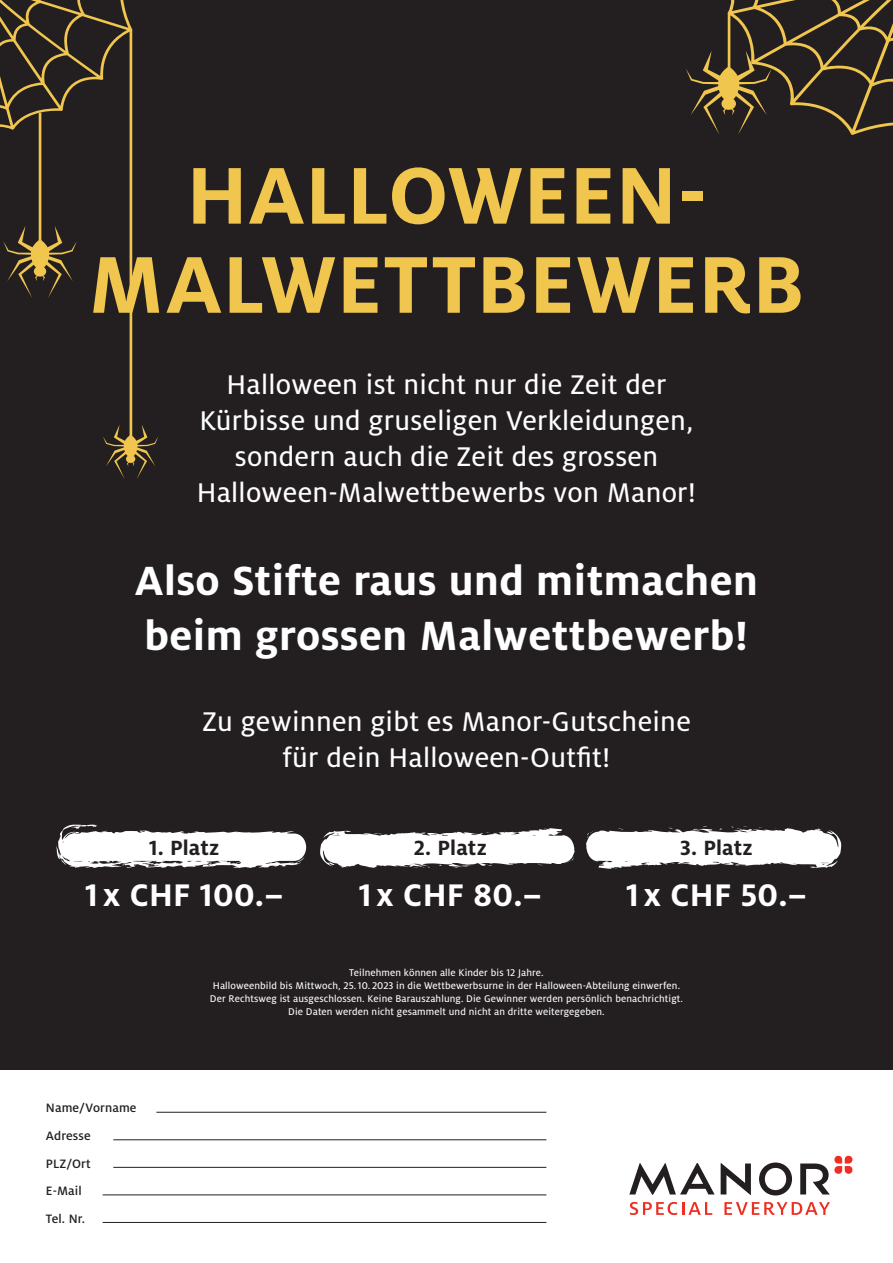
<style>
.page{position:relative;width:893px;height:1263px;background:#fff}
.page>*{position:absolute;margin:0;border:0;box-sizing:border-box;transform-origin:0 0}
.t1{font:700 89.1px/89.1px "Milofor Manor";letter-spacing:.005em;color:#f0c64f;text-align:center}
.t2{font:700 45.15px/54.3px "Milofor Manor";letter-spacing:.01em;color:#fff}
.t3{font:700 34.65px "Milofor Manor";letter-spacing:.01em;color:#fff}
.t4{font:30px/36px "Milofor Manor Text";letter-spacing:.01em;color:#fff;text-align:center}
.t5{font:700 22.8px "Milofor Manor";letter-spacing:.01em;color:#231f20}
.t6{font:500 13.5px/27.6px "Milofor Manor";letter-spacing:.01em;color:#231f20}
.t7{font:10.8px/12.9px "Milofor Manor Text";letter-spacing:.01em;color:#fff;text-align:center}
</style>
<div class="page">
<div style="left:0;top:0;width:893px;height:1069px;background:#231f20"></div>
<svg style="left:0;top:0;width:132px;height:130px"></svg>
<svg style="left:686px;top:0;width:207px;height:135px"></svg>
<svg style="left:3px;top:226px;width:74px;height:72px"></svg>
<hr style="left:39px;top:113px;width:2px;height:159px;background:#f0c64f">
<hr style="left:728px;top:13px;width:2px;height:72px;background:#f0c64f">
<hr style="left:130px;top:29px;width:2px;height:407px;background:#f0c64f">
<svg style="left:103px;top:425px;width:55px;height:54px"></svg>
<hr style="left:156px;top:1112px;width:390px;height:1px;background:#231f20">
<hr style="left:113px;top:1139px;width:433px;height:1px;background:#231f20">
<hr style="left:113px;top:1167px;width:433px;height:1px;background:#231f20">
<hr style="left:103px;top:1194px;width:443px;height:1px;background:#231f20">
<hr style="left:103px;top:1222px;width:443px;height:1px;background:#231f20">
<svg style="left:320px;top:828px;width:255px;height:40px"></svg>
<svg style="left:586px;top:826px;width:256px;height:43px"></svg>
<svg style="left:56px;top:825px;width:250px;height:43px"></svg>
<svg style="left:630px;top:1202px;width:82px;height:13px"></svg>
<svg style="left:724px;top:1202px;width:106px;height:13px"></svg>
<svg style="left:800px;top:1156px;width:52px;height:38px"></svg>
<svg style="left:759px;top:1162px;width:33px;height:33px"></svg>
<svg style="left:721px;top:1163px;width:30px;height:32px"></svg>
<svg style="left:629px;top:1163px;width:86px;height:32px"></svg>
<h1 class="t1" style="left:88px;top:151px;width:718px">HALLOWEEN-<br>MALWETTBEWERB</h1>
<h3 class="t4" style="left:197px;top:367px;width:501px">Halloween ist nicht nur die Zeit der Kürbisse und gruseligen Verkleidungen, sondern auch die Zeit des grossen Halloween-Malwettbewerbs von Manor!</h3>
<h2 class="t2" style="left:135px;top:554px;width:625px">Also Stifte raus und mitmachen beim grossen Malwettbewerb!</h2>
<h3 class="t4" style="left:202px;top:704px;width:490px">Zu gewinnen gibt es Manor-Gutscheine für dein Halloween-Outfit!</h3>
<h3 class="t5" style="left:149px;top:835px;width:72px">1. Platz</h3>
<h3 class="t3" style="left:85px;top:875px;width:200px">1 x CHF 100.–</h3>
<h3 class="t5" style="left:414px;top:835px;width:74px">2. Platz</h3>
<h3 class="t3" style="left:359px;top:875px;width:185px">1 x CHF 80.–</h3>
<h3 class="t5" style="left:680px;top:835px;width:74px">3. Platz</h3>
<h3 class="t3" style="left:626px;top:875px;width:182px">1 x CHF 50.–</h3>
<p class="t6" style="left:46px;top:1094px;width:92px">Name/Vorname<br>Adresse<br>PLZ/Ort<br>E-Mail<br>Tel. Nr.</p>
<p class="t7" style="left:210px;top:967px;width:475px">Teilnehmen können alle Kinder bis 12 Jahre.<br>Halloweenbild bis Mittwoch, 25.10. 2023 in die Wettbewerbsurne in der Halloween-Abteilung einwerfen.<br>Der Rechtsweg ist ausgeschlossen. Keine Barauszahlung. Die Gewinner werden persönlich benachrichtigt.<br>Die Daten werden nicht gesammelt und nicht an dritte weitergegeben.</p>
</div>
